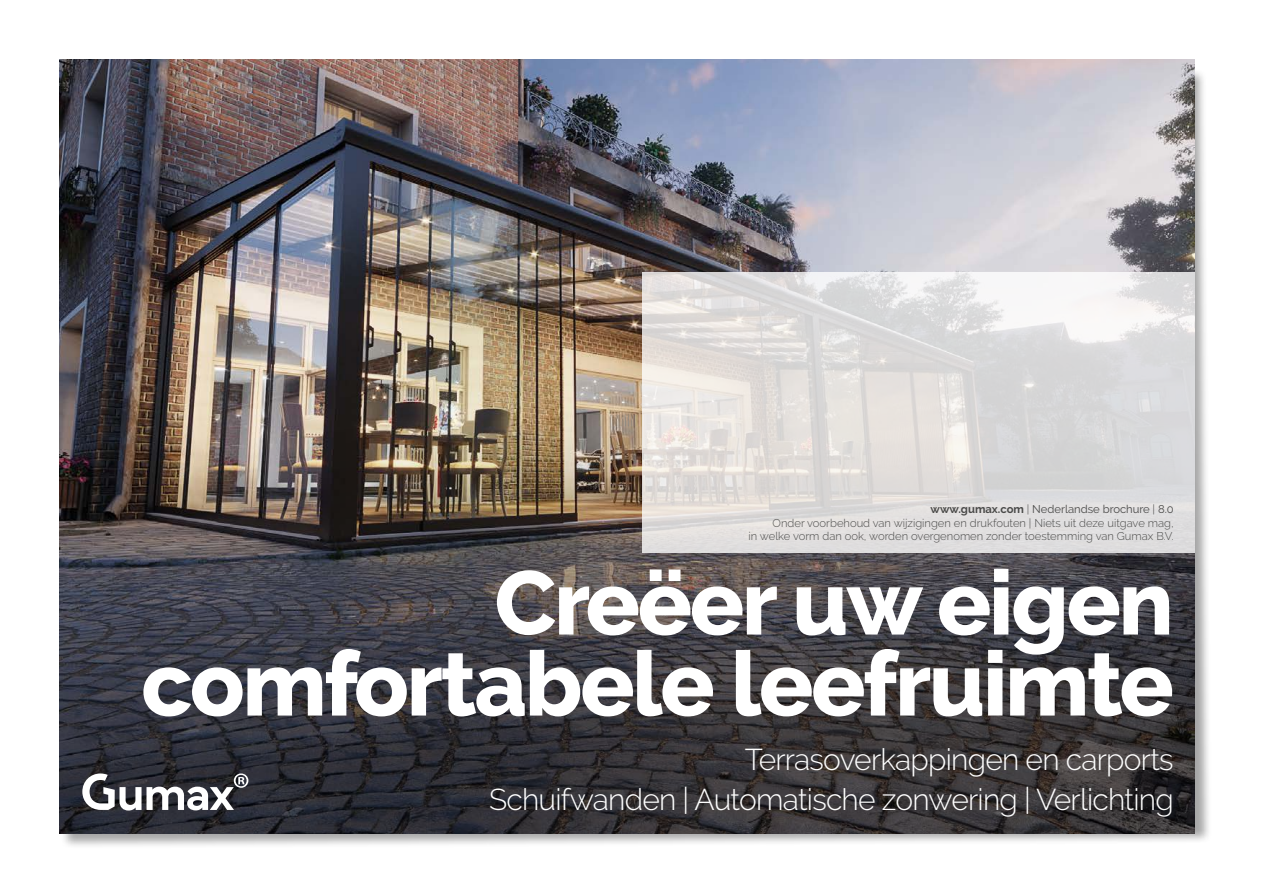
<style>
.page{position:relative;width:1263px;height:893px;background:#fff}
.page>*{position:absolute;margin:0;border:0;box-sizing:border-box;transform-origin:0 0}
.t1{font:800 90px/81px "Raleway";letter-spacing:-.025em;color:#fff;text-align:right}
.t2{font:300 30px/40.5px "Raleway";letter-spacing:-.025em;color:#fff;text-align:right}
.t3{font:300 11.25px/13.5px "Raleway";color:#4a4a49;text-align:right}
.s1{font-weight:700}
.s2{font-weight:400}
</style>
<div class="page">
<div style="left:60px;top:68px;width:1151px;height:781px;background:#000;opacity:.35"></div>
<img style="left:60px;top:60px;width:1135px;height:773px">
<svg style="left:642px;top:272px;width:553px;height:281px;background:#e0dedd"></svg>
<svg style="left:82px;top:773px;width:166px;height:37px"></svg>
<p class="t3" style="left:748px;top:502px;width:427px"><span class="s1">www.gumax.com</span> | <span class="s2">Nederlandse brochure</span> | <span class="s2">8.0<br></span>Onder voorbehoud van wijzigingen en drukfouten | Niets uit deze uitgave mag,<br>in welke vorm dan ook, worden overgenomen zonder toestemming van Gumax B.V.</p>
<h1 class="t1" style="left:141px;top:563px;width:1034px">Creëer uw eigen comfortabele leefruimte</h1>
<h2 class="t2" style="left:489px;top:739px;width:686px">Terrasoverkappingen en carports<br>Schuifwanden | Automatische zonwering | Verlichting</h2>
</div>
